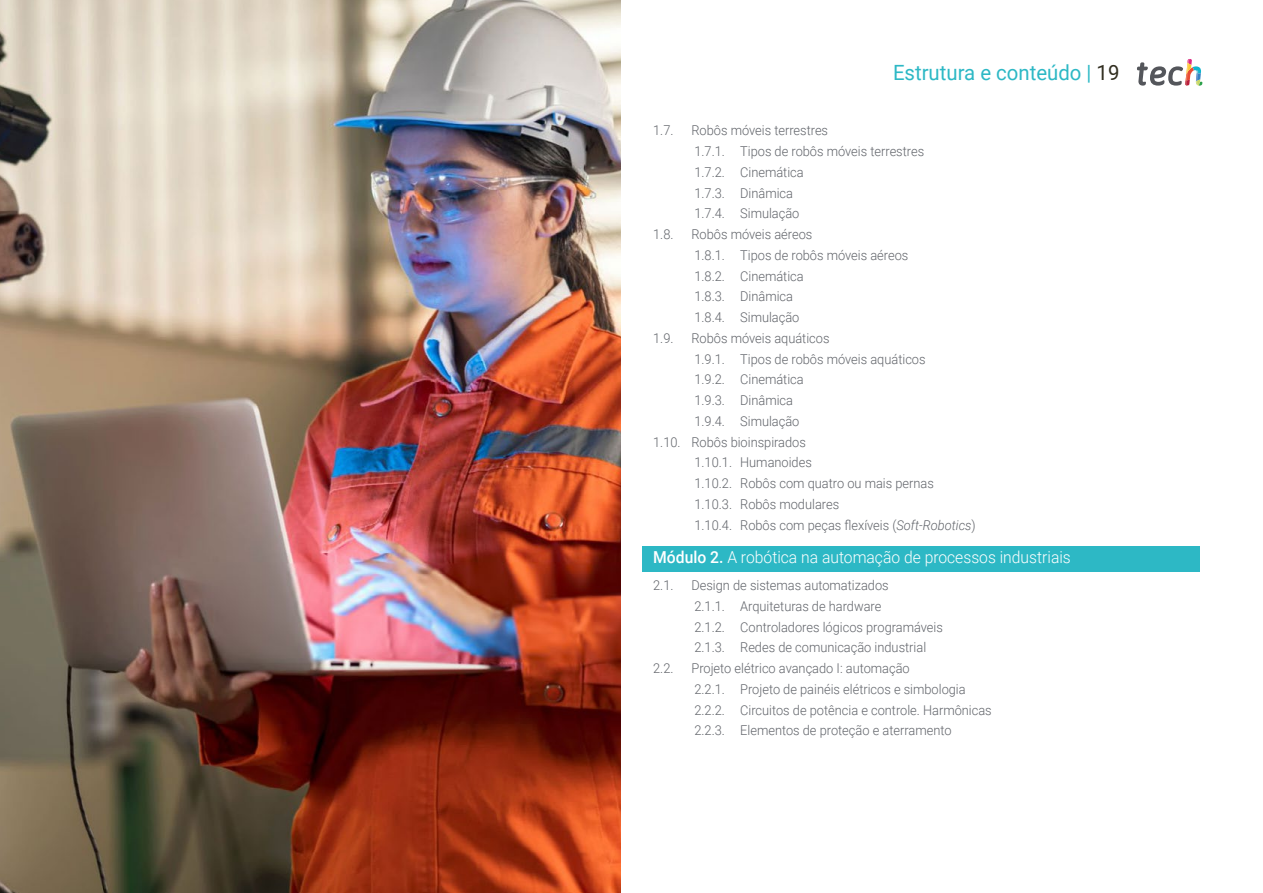
<style>
.page{position:relative;width:1263px;height:893px;background:#fff}
.page>*{position:absolute;margin:0;border:0;box-sizing:border-box;transform-origin:0 0}
.t1{font:21px "Roboto";color:#2db8c5}
.t2{font:300 16.5px "Roboto";color:#fff;scale:.95 1}
.t3{font:300 13.5px/20.7px "Roboto";color:#61646a;scale:.95 1}
.s1{color:#312e20}
.s2{font-style:italic}
.s3{font-weight:500}
</style>
<div class="page">
<svg style="left:1137px;top:59px;width:65px;height:27px"></svg>
<div style="left:642px;top:546px;width:557px;height:25px;background:#2db8c5"></div>
<img style="left:0;top:0;width:621px;height:893px">
<h1 class="t1" style="left:893px;top:57px;width:228px">Estrutura e conteúdo | <span class="s1">19</span></h1>
<p class="t3" style="left:653px;top:120px;width:23px">1.7.</p>
<p class="t3" style="left:691px;top:120px;width:246px">Robôs móveis terrestres<br>1.7.1. Tipos de robôs móveis terrestres<br>1.7.2. Cinemática<br>1.7.3. Dinâmica<br>1.7.4. Simulação</p>
<p class="t3" style="left:653px;top:224px;width:23px">1.8.</p>
<p class="t3" style="left:691px;top:224px;width:230px">Robôs móveis aéreos<br>1.8.1. Tipos de robôs móveis aéreos<br>1.8.2. Cinemática<br>1.8.3. Dinâmica<br>1.8.4. Simulação</p>
<p class="t3" style="left:653px;top:327px;width:23px">1.9.</p>
<p class="t3" style="left:691px;top:327px;width:147px">Robôs móveis aquáticos</p>
<p class="t3" style="left:694px;top:348px;width:245px">1.9.1. Tipos de robôs móveis aquáticos</p>
<p class="t3" style="left:694px;top:369px;width:117px">1.9.2. Cinemática</p>
<p class="t3" style="left:694px;top:390px;width:105px">1.9.3. Dinâmica</p>
<p class="t3" style="left:694px;top:410px;width:112px">1.9.4. Simulação</p>
<p class="t3" style="left:653px;top:431px;width:162px">1.10. Robôs bioinspirados</p>
<p class="t3" style="left:694px;top:452px;width:125px">1.10.1. Humanoides</p>
<p class="t3" style="left:694px;top:473px;width:253px">1.10.2. Robôs com quatro ou mais pernas</p>
<p class="t3" style="left:694px;top:493px;width:154px">1.10.3. Robôs modulares</p>
<p class="t3" style="left:694px;top:514px;width:297px">1.10.4. Robôs com peças flexíveis (<span class="s2">Soft-Robotics</span>)</p>
<p class="t2" style="left:653px;top:545px;width:441px"><span class="s3">Módulo 2.</span> A robótica na automação de processos industriais</p>
<p class="t3" style="left:653px;top:574px;width:23px">2.1.</p>
<p class="t3" style="left:691px;top:574px;width:266px">Design de sistemas automatizados<br>2.1.1. Arquiteturas de hardware<br>2.1.2. Controladores lógicos programáveis 2.1.3. Redes de comunicação industrial</p>
<p class="t3" style="left:653px;top:657px;width:23px">2.2.</p>
<p class="t3" style="left:691px;top:657px;width:318px">Projeto elétrico avançado I: automação<br>2.2.1. Projeto de painéis elétricos e simbologia 2.2.2. Circuitos de potência e controle. Harmônicas 2.2.3. Elementos de proteção e aterramento</p>
</div>
